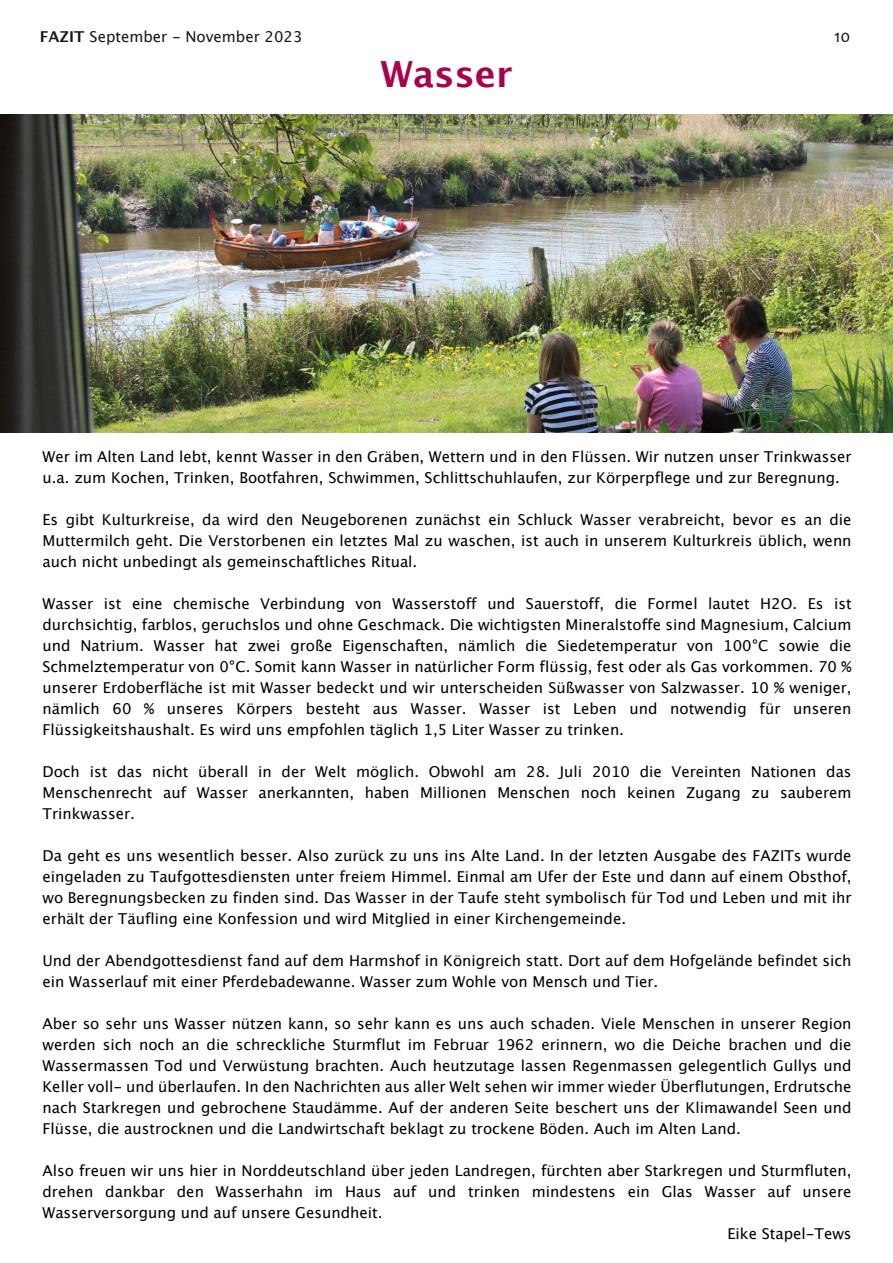
<style>
.page{position:relative;width:893px;height:1263px;background:#fff}
.page>*{position:absolute;margin:0;border:0;box-sizing:border-box;transform-origin:0 0}
.t1{font:700 36px "Lucida Grande";color:#ab004e}
.t2{font:18px "Candara";color:#181715}
.t3{font:15px/21px "Lucida Grande";color:#000;text-align:justify}
.t4{font:15px "Lucida Grande";color:#181715}
.s1{font-weight:700}
</style>
<div class="page">
<img style="left:0;top:114px;width:893px;height:318px">
<p class="t4" style="left:40px;top:30px;width:264px"><span class="s1">FAZIT</span> September - November 2023</p>
<p class="t2" style="left:834px;top:29px;width:18px">10</p>
<h1 class="t1" style="left:381px;top:59px;width:133px">Wasser</h1>
<p class="t3" style="left:43px;top:447px;width:811px">Wer im Alten Land lebt, kennt Wasser in den Gräben, Wettern und in den Flüssen. Wir nutzen unser Trinkwasser u.a. zum Kochen, Trinken, Bootfahren, Schwimmen, Schlittschuhlaufen, zur Körperpflege und zur Beregnung.</p>
<p class="t3" style="left:43px;top:510px;width:811px">Es gibt Kulturkreise, da wird den Neugeborenen zunächst ein Schluck Wasser verabreicht, bevor es an die Muttermilch geht. Die Verstorbenen ein letztes Mal zu waschen, ist auch in unserem Kulturkreis üblich, wenn auch nicht unbedingt als gemeinschaftliches Ritual.</p>
<p class="t3" style="left:43px;top:594px;width:811px">Wasser ist eine chemische Verbindung von Wasserstoff und Sauerstoff, die Formel lautet H2O. Es ist durchsichtig, farblos, geruchslos und ohne Geschmack. Die wichtigsten Mineralstoffe sind Magnesium, Calcium und Natrium. Wasser hat zwei große Eigenschaften, nämlich die Siedetemperatur von 100°C sowie die Schmelztemperatur von 0°C. Somit kann Wasser in natürlicher Form flüssig, fest oder als Gas vorkommen. 70 % unserer Erdoberfläche ist mit Wasser bedeckt und wir unterscheiden Süßwasser von Salzwasser. 10 % weniger, nämlich 60 % unseres Körpers besteht aus Wasser. Wasser ist Leben und notwendig für unseren Flüssigkeitshaushalt. Es wird uns empfohlen täglich 1,5 Liter Wasser zu trinken.</p>
<p class="t3" style="left:43px;top:762px;width:811px">Doch ist das nicht überall in der Welt möglich. Obwohl am 28. Juli 2010 die Vereinten Nationen das Menschenrecht auf Wasser anerkannten, haben Millionen Menschen noch keinen Zugang zu sauberem Trinkwasser.</p>
<p class="t3" style="left:43px;top:846px;width:811px">Da geht es uns wesentlich besser. Also zurück zu uns ins Alte Land. In der letzten Ausgabe des FAZITs wurde eingeladen zu Taufgottesdiensten unter freiem Himmel. Einmal am Ufer der Este und dann auf einem Obsthof, wo Beregnungsbecken zu finden sind. Das Wasser in der Taufe steht symbolisch für Tod und Leben und mit ihr erhält der Täufling eine Konfession und wird Mitglied in einer Kirchengemeinde.</p>
<p class="t3" style="left:43px;top:951px;width:811px">Und der Abendgottesdienst fand auf dem Harmshof in Königreich statt. Dort auf dem Hofgelände befindet sich ein Wasserlauf mit einer Pferdebadewanne. Wasser zum Wohle von Mensch und Tier.</p>
<p class="t3" style="left:43px;top:1014px;width:811px">Aber so sehr uns Wasser nützen kann, so sehr kann es uns auch schaden. Viele Menschen in unserer Region werden sich noch an die schreckliche Sturmflut im Februar 1962 erinnern, wo die Deiche brachen und die Wassermassen Tod und Verwüstung brachten. Auch heutzutage lassen Regenmassen gelegentlich Gullys und Keller voll- und überlaufen. In den Nachrichten aus aller Welt sehen wir immer wieder Überflutungen, Erdrutsche nach Starkregen und gebrochene Staudämme. Auf der anderen Seite beschert uns der Klimawandel Seen und Flüsse, die austrocknen und die Landwirtschaft beklagt zu trockene Böden. Auch im Alten Land.</p>
<p class="t3" style="left:43px;top:1161px;width:811px">Also freuen wir uns hier in Norddeutschland über jeden Landregen, fürchten aber Starkregen und Sturmfluten,</p>
<p class="t3" style="left:43px;top:1182px;width:811px">drehen dankbar den Wasserhahn im Haus auf und trinken mindestens ein Glas Wasser auf unsere</p>
<p class="t3" style="left:43px;top:1203px;width:342px">Wasserversorgung und auf unsere Gesundheit.</p>
<p class="t3" style="left:727px;top:1224px;width:126px">Eike Stapel-Tews</p>
</div>
